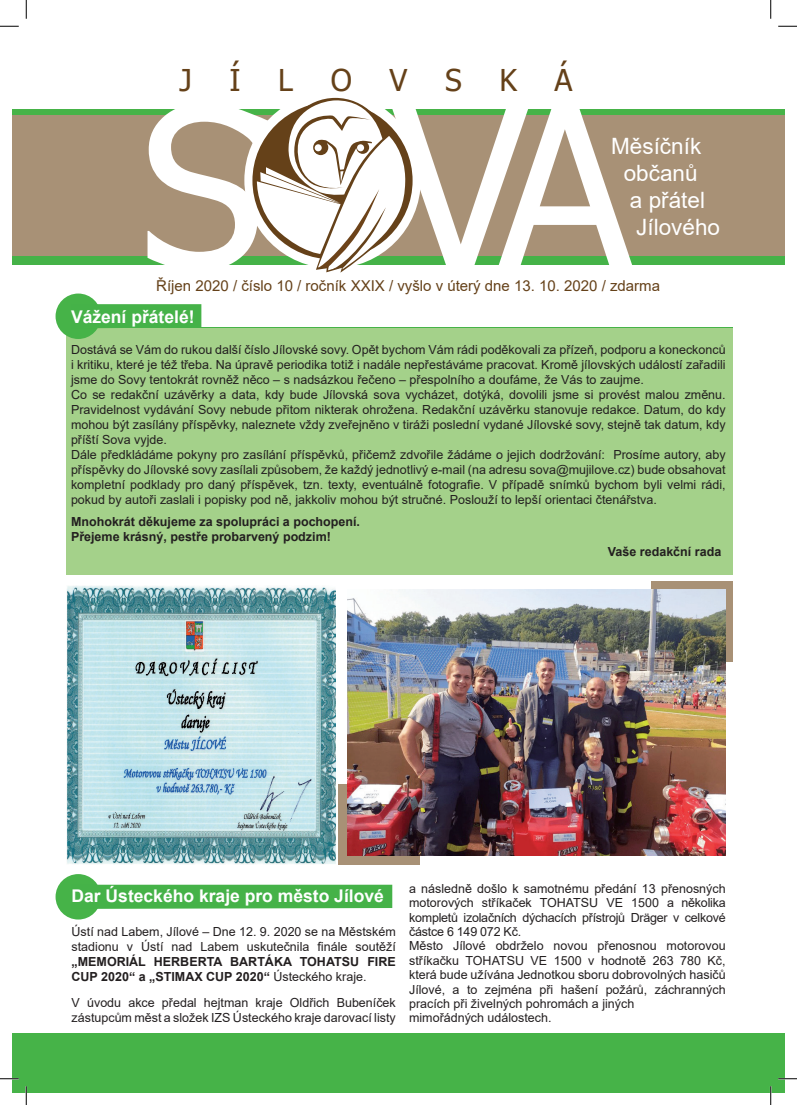
<style>
.page{position:relative;width:797px;height:1105px;background:#fff}
.page>*{position:absolute;margin:0;border:0;box-sizing:border-box;transform-origin:0 0}
.t1{font:225px "Tahoma";color:#fff}
.t2{font:30px "Tahoma";color:#654119}
.t3{font:22.5px "Arial";color:#fff}
.t4{font:700 17.5px "Arial";color:#fff}
.t5{font:15px "Arial";color:#654119}
.t6{font:12.5px/15px "Arial";color:#231f20;text-align:justify}
.t7{font:700 12.5px "Arial";color:#231f20}
.s1{font-weight:700}
</style>
<div class="page">
<div style="left:66px;top:328px;width:666px;height:247px;background:#a4d18a"></div>
<div style="left:56px;top:294px;width:45px;height:45px;background:#46b348;border-radius:50%"></div>
<div style="left:56px;top:874px;width:45px;height:45px;background:#46b348;border-radius:50%"></div>
<div style="left:98px;top:304px;width:103px;height:23px;background:#45b248"></div>
<div style="left:98px;top:885px;width:294px;height:24px;background:#45b248"></div>
<div style="left:339px;top:785px;width:80px;height:80px;background:#a89176"></div>
<div style="left:651px;top:582px;width:81px;height:80px;background:#a89176"></div>
<hr style="left:84px;top:327px;width:648px;height:1px;background:#46b348">
<div style="left:12px;top:249px;width:773px;height:15px;background:#45b248"></div>
<div style="left:12px;top:110px;width:773px;height:15px;background:#46b348"></div>
<div style="left:12px;top:115px;width:773px;height:141px;background:#a89176"></div>
<svg style="left:244px;top:92px;width:177px;height:176px"></svg>
<svg style="left:147px;top:99px;width:259px;height:174px"></svg>
<div style="left:12px;top:1034px;width:773px;height:59px;background:#46b348"></div>
<img style="left:347px;top:590px;width:378px;height:266px">
<img style="left:66px;top:585px;width:269px;height:279px">
<svg style="left:0;top:25px;width:19px;height:2px"></svg>
<svg style="left:778px;top:25px;width:19px;height:2px"></svg>
<svg style="left:0;top:1078px;width:19px;height:1px"></svg>
<svg style="left:778px;top:1078px;width:19px;height:1px"></svg>
<svg style="left:25px;top:0;width:2px;height:19px"></svg>
<svg style="left:25px;top:1086px;width:2px;height:19px"></svg>
<svg style="left:770px;top:0;width:1px;height:19px"></svg>
<svg style="left:770px;top:1086px;width:1px;height:19px"></svg>
<p class="t2" style="left:179px;top:60px;width:14px">J</p>
<p class="t2" style="left:229px;top:60px;width:13px">Í</p>
<p class="t2" style="left:278px;top:60px;width:16px">L</p>
<p class="t2" style="left:331px;top:60px;width:23px">O</p>
<p class="t2" style="left:389px;top:60px;width:19px">V</p>
<p class="t2" style="left:445px;top:60px;width:18px">S</p>
<p class="t2" style="left:499px;top:60px;width:19px">K</p>
<p class="t2" style="left:554px;top:60px;width:19px">Á</p>
<p class="t1" style="left:393px;top:39px;width:241px">VA</p>
<p class="t3" style="left:611px;top:130px;width:92px">Měsíčník</p>
<p class="t3" style="left:623px;top:157px;width:75px">občanů</p>
<p class="t3" style="left:630px;top:184px;width:77px">a přátel</p>
<p class="t3" style="left:636px;top:211px;width:85px">Jílového</p>
<p class="t5" style="left:156px;top:276px;width:505px">Říjen 2020 / číslo 10 / ročník XXIX / vyšlo v úterý dne 13. 10. 2020 / zdarma</p>
<p class="t4" style="left:71px;top:304px;width:125px">Vážení přátelé!</p>
<p class="t6" style="left:71px;top:342px;width:656px">Dostává se Vám do rukou další číslo Jílovské sovy. Opět bychom Vám rádi poděkovali za přízeň, podporu a koneckonců i kritiku, které je též třeba. Na úpravě periodika totiž i nadále nepřestáváme pracovat. Kromě jílovských událostí zařadili jsme do Sovy tentokrát rovněž něco – s nadsázkou řečeno – přespolního a doufáme, že Vás to zaujme.</p>
<p class="t6" style="left:71px;top:387px;width:656px">Co se redakční uzávěrky a data, kdy bude Jílovská sova vycházet, dotýká, dovolili jsme si provést malou změnu.<br>Pravidelnost vydávání Sovy nebude přitom nikterak ohrožena. Redakční uzávěrku stanovuje redakce. Datum, do kdy mohou být zasílány příspěvky, naleznete vždy zveřejněno v tiráži poslední vydané Jílovské sovy, stejně tak datum, kdy příští Sova vyjde.</p>
<p class="t6" style="left:71px;top:447px;width:656px">Dále předkládáme pokyny pro zasílání příspěvků, přičemž zdvořile žádáme o jejich dodržování: Prosíme autory, aby příspěvky do Jílovské sovy zasílali způsobem, že každý jednotlivý e-mail (na adresu sova@mujilove.cz) bude obsahovat kompletní podklady pro daný příspěvek, tzn. texty, eventuálně fotografie. V případě snímků bychom byli velmi rádi, pokud by autoři zaslali i popisky pod ně, jakkoliv mohou být stručné. Poslouží to lepší orientaci čtenářstva.</p>
<p class="t7" style="left:71px;top:512px;width:290px">Mnohokrát děkujeme za spolupráci a pochopení.</p>
<p class="t7" style="left:71px;top:527px;width:261px">Přejeme krásný, pestře probarvený podzim!</p>
<p class="t7" style="left:608px;top:542px;width:115px">Vaše redakční rada</p>
<p class="t4" style="left:72px;top:883px;width:314px">Dar Ústeckého kraje pro město Jílové</p>
<p class="t6" style="left:72px;top:924px;width:326px">Ústí nad Labem, Jílové – Dne 12. 9. 2020 se na Městském stadionu v Ústí nad Labem uskutečnila finále soutěží <span class="s1">„MEMORIÁL HERBERTA BARTÁKA TOHATSU FIRE CUP 2020“ a „STIMAX CUP 2020“</span> Ústeckého kraje.</p>
<p class="t6" style="left:72px;top:995px;width:326px">V úvodu akce předal hejtman kraje Oldřich Bubeníček zástupcům měst a složek IZS Ústeckého kraje darovací listy</p>
<p class="t6" style="left:409px;top:881px;width:318px;line-height:14.4px">a následně došlo k samotnému předání 13 přenosných motorových stříkaček TOHATSU VE 1500 a několika kompletů izolačních dýchacích přístrojů Dräger v celkové částce 6 149 072 Kč.</p>
<p class="t6" style="left:409px;top:939px;width:318px;line-height:14.4px">Město Jílové obdrželo novou přenosnou motorovou stříkačku TOHATSU VE 1500 v hodnotě 263 780 Kč, která bude užívána Jednotkou sboru dobrovolných hasičů Jílové, a to zejména při hašení požárů, záchranných pracích při živelných pohromách a jiných</p>
<p class="t6" style="left:409px;top:1010px;width:144px">mimořádných událostech.</p>
</div>
